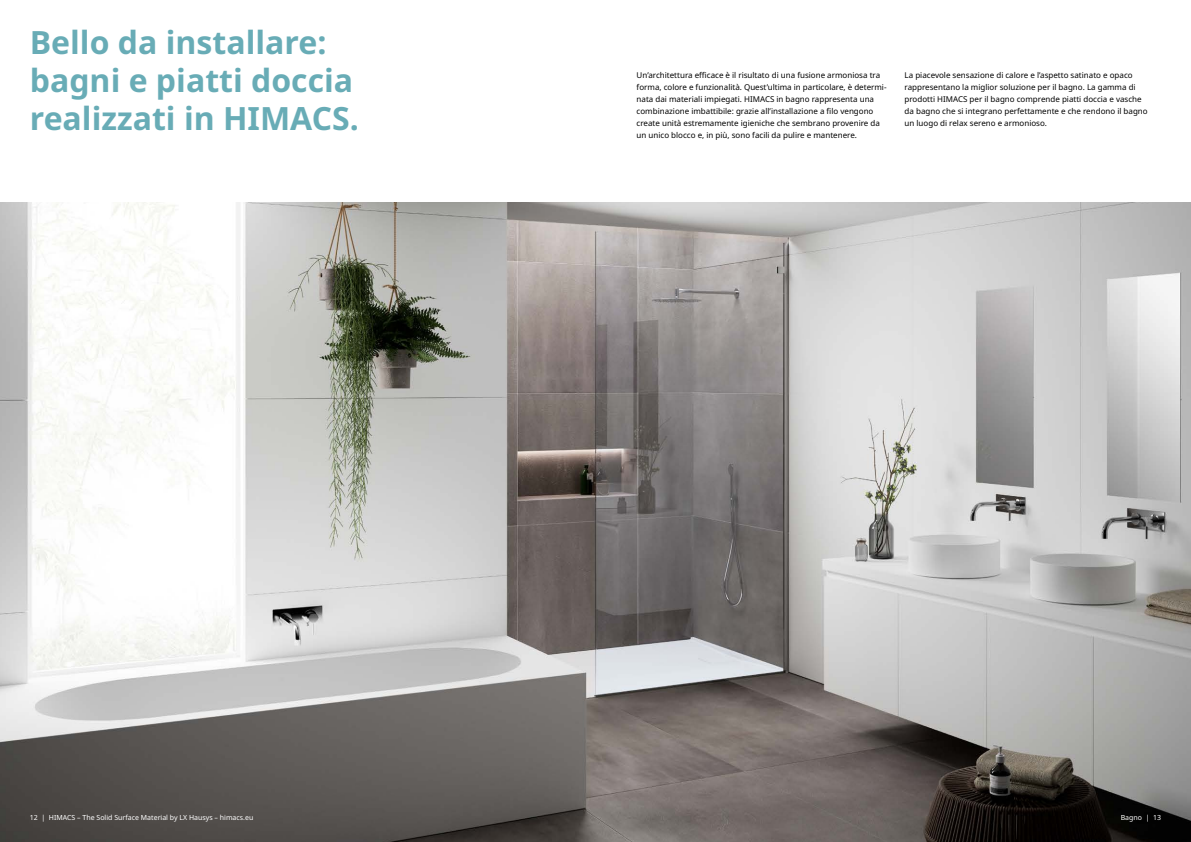
<style>
.page{position:relative;width:1191px;height:842px;background:#fff}
.page>*{position:absolute;margin:0;border:0;box-sizing:border-box;transform-origin:0 0}
.t1{font:700 32px/38px "Noto Sans";color:#68acb6}
.t2{font:8px/12px "Noto Sans";color:#000}
.t3{font:7px "Noto Sans";color:#fff}
</style>
<div class="page">
<img style="left:0;top:202px;width:1191px;height:640px">
<h1 class="t1" style="left:30px;top:24px;width:330px">Bello da installare: bagni e piatti doccia realizzati in HIMACS.</h1>
<p class="t2" style="left:636px;top:69px;width:251px">Un’architettura efficace è il risultato di una fusione armoniosa tra forma, colore e funzionalità. Quest’ultima in particolare, è determi&shy;nata dai materiali impiegati. HIMACS in bagno rappresenta una combinazione imbattibile: grazie all’installazione a filo vengono create unità estremamente igieniche che sembrano provenire da un unico blocco e, in più, sono facili da pulire e mantenere.</p>
<p class="t2" style="left:904px;top:69px;width:245px">La piacevole sensazione di calore e l’aspetto satinato e opaco rappresentano la miglior soluzione per il bagno. La gamma di prodotti HIMACS per il bagno comprende piatti doccia e vasche da bagno che si integrano perfettamente e che rendono il bagno un luogo di relax sereno e armonioso.</p>
<p class="t3" style="left:30px;top:812px;width:225px">12 | HIMACS – The Solid Surface Material by LX Hausys – himacs.eu</p>
<p class="t3" style="left:1120px;top:812px;width:42px">Bagno | 13</p>
</div>
